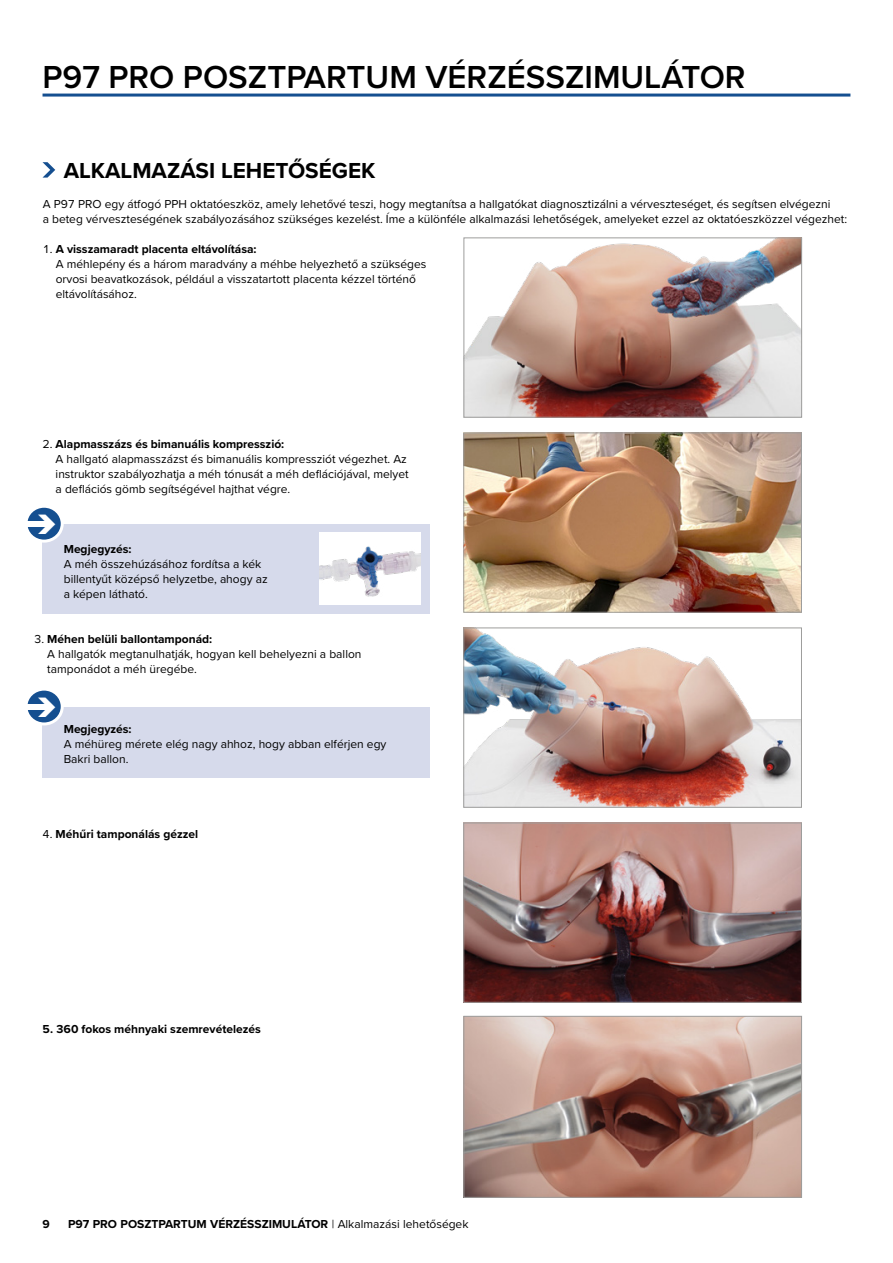
<style>
.page{position:relative;width:893px;height:1263px;background:#fff}
.page>*{position:absolute;margin:0;border:0;box-sizing:border-box;transform-origin:0 0}
.t1{font:600 33px "Proxima Nova";color:#000}
.t2{font:700 22.5px "Proxima Nova";color:#000}
.t3{font:12px/15px "Proxima Nova";color:#000}
.t4{font:700 12px "Proxima Nova";color:#000}
.s1{font-weight:700}
.s2{font-weight:400}
</style>
<div class="page">
<hr style="left:43px;top:94px;width:807px;height:3px;background:#154f90">
<img style="left:465px;top:435px;width:335px;height:176px">
<div style="left:463px;top:433px;width:339px;height:180px;border:1px solid #9d9d9c"></div>
<img style="left:466px;top:240px;width:334px;height:176px">
<div style="left:464px;top:238px;width:338px;height:180px;border:1px solid #9d9d9c"></div>
<img style="left:465px;top:630px;width:335px;height:176px">
<div style="left:463px;top:628px;width:339px;height:180px;border:1px solid #9d9d9c"></div>
<img style="left:465px;top:825px;width:335px;height:176px">
<div style="left:463px;top:823px;width:339px;height:180px;border:1px solid #9d9d9c"></div>
<img style="left:465px;top:1018px;width:335px;height:178px">
<div style="left:463px;top:1016px;width:339px;height:182px;border:1px solid #9d9d9c"></div>
<svg style="left:43px;top:162px;width:12px;height:16px"></svg>
<div style="left:42px;top:524px;width:387px;height:89px;background:#d6daeb"></div>
<div style="left:42px;top:707px;width:387px;height:70px;background:#d6daeb"></div>
<svg style="left:26px;top:506px;width:36px;height:35px"></svg>
<div style="left:24px;top:505px;width:40px;height:38px;border:3px solid #fff;border-radius:50%"></div>
<div style="left:21px;top:521px;width:28px;height:6px;background:#fff"></div>
<svg style="left:26px;top:689px;width:36px;height:35px"></svg>
<div style="left:24px;top:688px;width:40px;height:37px;border:3px solid #fff;border-radius:50%"></div>
<div style="left:21px;top:704px;width:28px;height:6px;background:#fff"></div>
<img style="left:320px;top:533px;width:101px;height:72px">
<svg style="left:31px;top:514px;width:24px;height:20px"></svg>
<svg style="left:31px;top:697px;width:24px;height:20px"></svg>
<h1 class="t1" style="left:43px;top:52px;width:705px">P97 PRO POSZTPARTUM VÉRZÉSSZIMULÁTOR</h1>
<h2 class="t2" style="left:64px;top:153px;width:313px">ALKALMAZÁSI LEHETŐSÉGEK</h2>
<p class="t3" style="left:43px;top:195px;width:806px">A P97 PRO egy átfogó PPH oktatóeszköz, amely lehetővé teszi, hogy megtanítsa a hallgatókat diagnosztizálni a vérveszteséget, és segítsen elvégezni<br>a beteg vérveszteségének szabályozásához szükséges kezelést. Íme a különféle alkalmazási lehetőségek, amelyeket ezzel az oktatóeszközzel végezhet:</p>
<p class="t3" style="left:56px;top:240px;width:372px;text-indent:-13px">1. <span class="s1">A visszamaradt placenta eltávolítása:<br></span>A méhlepény és a három maradvány a méhbe helyezhető a szükséges orvosi beavatkozások, például a visszatartott placenta kézzel történő eltávolításához.</p>
<p class="t3" style="left:56px;top:435px;width:355px;text-indent:-13px">2. <span class="s1">Alapmasszázs és bimanuális kompresszió:<br></span>A hallgató alapmasszázst és bimanuális kompressziót végezhet. Az instruktor szabályozhatja a méh tónusát a méh deflációjával, melyet a deflációs gömb segítségével hajthat végre.</p>
<p class="t4" style="left:64px;top:540px;width:69px">Megjegyzés:</p>
<p class="t3" style="left:64px;top:555px;width:205px">A méh összehúzásához fordítsa a kék billentyűt középső helyzetbe, ahogy az a képen látható.</p>
<p class="t3" style="left:47px;top:630px;width:316px;text-indent:-13px">3. <span class="s1">Méhen belüli ballontamponád:<br></span>A hallgatók megtanulhatják, hogyan kell behelyezni a ballon tamponádot a méh üregébe.</p>
<p class="t4" style="left:64px;top:720px;width:69px">Megjegyzés:</p>
<p class="t3" style="left:64px;top:735px;width:324px">A méhüreg mérete elég nagy ahhoz, hogy abban elférjen egy<br>Bakri ballon.</p>
<p class="t4" style="left:43px;top:825px;width:157px"><span class="s2">4.</span> Méhűri tamponálás gézzel</p>
<p class="t4" style="left:43px;top:1020px;width:220px">5. 360 fokos méhnyaki szemrevételezés</p>
<p class="t4" style="left:43px;top:1215px;width:9px">9</p>
<p class="t4" style="left:68px;top:1215px;width:402px">P97 PRO POSZTPARTUM VÉRZÉSSZIMULÁTOR <span class="s2">| Alkalmazási lehetőségek</span></p>
</div>
